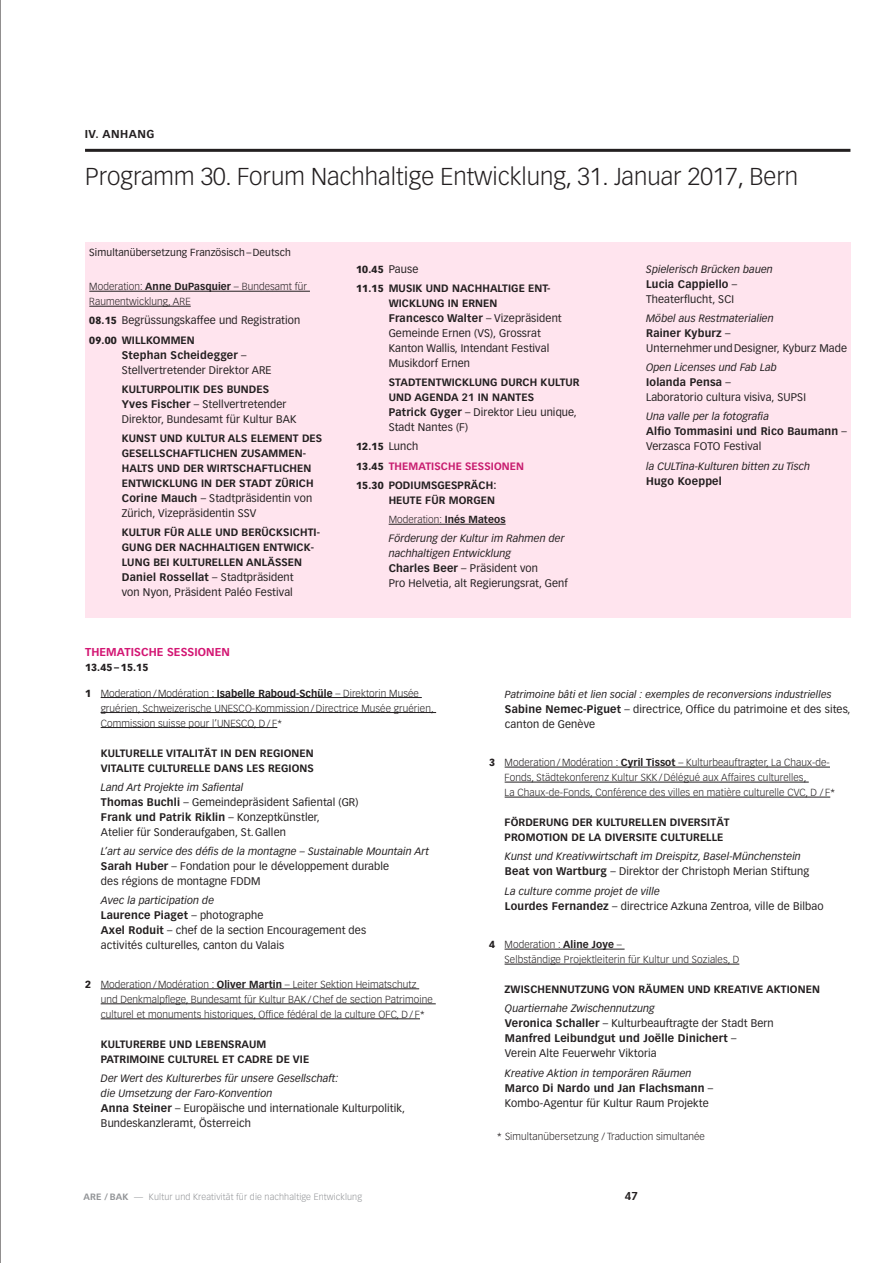
<style>
.page{position:relative;width:893px;height:1263px;background:#fff}
.page>*{position:absolute;margin:0;border:0;box-sizing:border-box;transform-origin:0 0}
.t1{font:300 24px "Vectora LH";color:#231f20}
.t2{font:700 11.25px "Vectora LH";letter-spacing:.01em;color:#d31673}
.t3{font:700 11.25px "Vectora LH";letter-spacing:.05em;color:#231f20}
.t4{font:10.8px/15px "Vectora LH";letter-spacing:.01em;color:#231f20}
.t5{font:700 10.8px/15px "Vectora LH";letter-spacing:.02em;color:#231f20}
.t6{font:700 10.5px/15px "Vectora LH";letter-spacing:.01em;color:#231f20}
.t7{font:italic 10.5px/15px "Vectora LH";letter-spacing:.01em;color:#231f20}
.t8{font:700 10.5px/19.2px "Vectora LH";letter-spacing:.01em;color:#c71c6f}
.t9{font:300 10.2px/15px "Vectora LH";letter-spacing:.01em;color:#231f20}
.t10{font:italic 10.2px "Vectora LH";letter-spacing:.01em;color:#231f20}
.t11{font:10.2px "Vectora LH";letter-spacing:.01em;color:#231f20}
.t12{font:900 10.2px "Vectora LH";letter-spacing:.02em;color:#231f20}
.t13{font:300 9px "Vectora LH";letter-spacing:.015em;color:#939598}
.s1{font-weight:700}
.s2{font-weight:900;font-size:10.2px}
.s3{font-weight:400;font-size:10.8px}
.s4{font-weight:900;font-size:10.2px;color:#231f20}
.s5{color:#231f20}
.s6{font-weight:400}
.s7{font-weight:900}
</style>
<div class="page">
<div style="left:85px;top:242px;width:765px;height:375px;background:#ffe4ee"></div>
<hr style="left:85px;top:149px;width:765px;height:3px;background:#231f20">
<hr style="left:89px;top:291px;width:221px;height:1px;background:#231f20">
<hr style="left:89px;top:306px;width:102px;height:1px;background:#231f20">
<hr style="left:389px;top:524px;width:117px;height:1px;background:#231f20">
<hr style="left:101px;top:697px;width:321px;height:1px;background:#231f20">
<hr style="left:101px;top:712px;width:335px;height:1px;background:#231f20">
<hr style="left:101px;top:727px;width:176px;height:1px;background:#231f20">
<hr style="left:101px;top:988px;width:318px;height:1px;background:#231f20">
<hr style="left:101px;top:1003px;width:335px;height:1px;background:#231f20">
<hr style="left:101px;top:1018px;width:319px;height:1px;background:#231f20">
<hr style="left:505px;top:767px;width:325px;height:1px;background:#231f20">
<hr style="left:505px;top:782px;width:304px;height:1px;background:#231f20">
<hr style="left:505px;top:797px;width:325px;height:1px;background:#231f20">
<hr style="left:505px;top:949px;width:120px;height:1px;background:#231f20">
<hr style="left:505px;top:964px;width:234px;height:1px;background:#231f20">
<hr style="left:0;top:0;width:1px;height:1263px;background:#231f20">
<p class="t3" style="left:85px;top:127px;width:71px">IV. ANHANG</p>
<h1 class="t1" style="left:85px;top:163px;width:715px">Programm 30. Forum Nachhaltige Entwicklung, 31. Januar 2017, Bern</h1>
<p class="t11" style="left:89px;top:246px;width:203px">Simultanübersetzung Französisch – Deutsch</p>
<p class="t9" style="left:89px;top:279px;width:219px">Moderation: <span class="s1">Anne DuPasquier</span> – Bundesamt für<br>Raumentwicklung, ARE</p>
<p class="t4" style="left:89px;top:313px;width:213px"><span class="s2">08.15</span> Begrüssungskaffee und Registration</p>
<p class="t6" style="left:89px;top:332px;width:107px"><span class="s2">09.00</span> WILLKOMMEN</p>
<p class="t4" style="left:122px;top:347px;width:151px"><span class="s1">Stephan Scheidegger</span> –<br>Stellvertretender Direktor ARE</p>
<p class="t6" style="left:122px;top:382px;width:149px">KULTURPOLITIK DES BUNDES</p>
<p class="t4" style="left:122px;top:397px;width:176px"><span class="s1">Yves Fischer</span> – Stellvertretender<br>Direktor, Bundesamt für Kultur BAK</p>
<p class="t6" style="left:122px;top:431px;width:202px">KUNST UND KULTUR ALS ELEMENT DES<br>GESELLSCHAFTLICHEN ZUSAMMEN-<br>HALTS UND DER WIRTSCHAFTLICHEN<br>ENTWICKLUNG IN DER STADT ZÜRICH</p>
<p class="t4" style="left:122px;top:491px;width:192px"><span class="s1">Corine Mauch</span> – Stadtpräsidentin von<br>Zürich, Vizepräsidentin SSV</p>
<p class="t6" style="left:122px;top:525px;width:200px">KULTUR FÜR ALLE UND BERÜCKSICHTI-<br>GUNG DER NACHHALTIGEN ENTWICK-<br>LUNG BEI KULTURELLEN ANLÄSSEN</p>
<p class="t4" style="left:122px;top:570px;width:173px"><span class="s1">Daniel Rossellat</span> – Stadtpräsident von Nyon, Präsident Paléo Festival</p>
<p class="t2" style="left:85px;top:645px;width:146px">THEMATISCHE SESSIONEN</p>
<p class="t12" style="left:85px;top:661px;width:65px">13.45 – 15.15</p>
<p class="t12" style="left:356px;top:263px;width:64px">10.45 <span class="s3">Pause</span></p>
<p class="t6" style="left:389px;top:281px;width:163px;text-indent:-33px"><span class="s2">11.15</span> MUSIK UND NACHHALTIGE ENT-<br>WICKLUNG IN ERNEN</p>
<p class="t4" style="left:389px;top:311px;width:175px"><span class="s1">Francesco Walter</span> – Vizepräsident<br>Gemeinde Ernen (VS), Grossrat<br>Kanton Wallis, Intendant Festival<br>Musikdorf Ernen</p>
<p class="t6" style="left:389px;top:375px;width:193px">STADTENTWICKLUNG DURCH KULTUR<br>UND AGENDA 21 IN NANTES</p>
<p class="t4" style="left:389px;top:405px;width:190px"><span class="s1">Patrick Gyger</span> – Direktor Lieu unique,<br>Stadt Nantes (F)</p>
<p class="t12" style="left:356px;top:440px;width:64px">12.15 <span class="s3">Lunch</span></p>
<p class="t8" style="left:356px;top:456px;width:169px"><span class="s4">13.45</span> THEMATISCHE SESSIONEN<br><span class="s4">15.30</span> <span class="s5">PODIUMSGESPRÄCH:</span></p>
<p class="t6" style="left:389px;top:493px;width:108px">HEUTE FÜR MORGEN</p>
<p class="t9" style="left:389px;top:512px;width:118px">Moderation: <span class="s1">Inés Mateos</span></p>
<p class="t7" style="left:389px;top:531px;width:177px">Förderung der Kultur im Rahmen der nachhaltigen Entwicklung</p>
<p class="t4" style="left:389px;top:561px;width:181px"><span class="s1">Charles Beer</span> – Präsident von<br>Pro Helvetia, alt Regierungsrat, Genf</p>
<p class="t7" style="left:646px;top:261px;width:128px">Spielerisch Brücken bauen</p>
<p class="t4" style="left:646px;top:276px;width:93px"><span class="s1">Lucia Cappiello</span> –<br>Theaterflucht, SCI</p>
<p class="t7" style="left:646px;top:311px;width:129px">Möbel aus Restmaterialien</p>
<p class="t4" style="left:646px;top:326px;width:202px"><span class="s1">Rainer Kyburz</span> –<br>Unternehmer und Designer, Kyburz Made</p>
<p class="t7" style="left:646px;top:360px;width:132px">Open Licenses und Fab Lab</p>
<p class="t4" style="left:646px;top:375px;width:161px"><span class="s1">Iolanda Pensa</span> –<br>Laboratorio cultura visiva, SUPSI</p>
<p class="t7" style="left:646px;top:409px;width:124px">Una valle per la fotografia</p>
<p class="t5" style="left:646px;top:424px;width:202px">Alfio Tommasini und Rico Baumann <span class="s6">–<br>Verzasca FOTO Festival</span></p>
<p class="t7" style="left:646px;top:458px;width:165px">la CULTina-Kulturen bitten zu Tisch</p>
<p class="t5" style="left:646px;top:473px;width:77px">Hugo Koeppel</p>
<p class="t9" style="left:101px;top:685px;width:334px;text-indent:-16px"><span class="s7">1</span> Moderation / Modération : <span class="s1">Isabelle Raboud-Schüle</span> – Direktorin Musée gruérien, Schweizerische UNESCO-Kommission /Directrice Musée gruérien,<br>Commission suisse pour l’UNESCO, D/ F*</p>
<p class="t6" style="left:101px;top:745px;width:215px">KULTURELLE VITALITÄT IN DEN REGIONEN<br>VITALITE CULTURELLE DANS LES REGIONS</p>
<p class="t7" style="left:101px;top:780px;width:144px">Land Art Projekte im Safiental</p>
<p class="t4" style="left:101px;top:794px;width:259px"><span class="s1">Thomas Buchli</span> – Gemeindepräsident Safiental (GR)<br><span class="s1">Frank und Patrik Riklin</span> – Konzeptkünstler,<br>Atelier für Sonderaufgaben, St.Gallen</p>
<p class="t7" style="left:101px;top:844px;width:330px">L’art au service des défis de la montagne – Sustainable Mountain Art</p>
<p class="t4" style="left:101px;top:859px;width:290px"><span class="s1">Sarah Huber</span> – Fondation pour le développement durable des régions de montagne FDDM</p>
<p class="t7" style="left:101px;top:893px;width:115px">Avec la participation de</p>
<p class="t4" style="left:101px;top:908px;width:267px"><span class="s1">Laurence Piaget</span> – photographe<br><span class="s1">Axel Roduit</span> – chef de la section Encouragement des activités culturelles, canton du Valais</p>
<p class="t9" style="left:101px;top:977px;width:334px;text-indent:-16px"><span class="s7">2</span> Moderation / Modération : <span class="s1">Oliver Martin</span> – Leiter Sektion Heimatschutz und Denkmalpflege, Bundesamt für Kultur BAK /Chef de section Patrimoine culturel et monuments historiques, Office fédéral de la culture OFC, D/ F*</p>
<p class="t6" style="left:101px;top:1036px;width:210px">KULTURERBE UND LEBENSRAUM<br>PATRIMOINE CULTUREL ET CADRE DE VIE</p>
<p class="t7" style="left:101px;top:1071px;width:239px">Der Wert des Kulturerbes für unsere Gesellschaft: die Umsetzung der Faro-Konvention</p>
<p class="t4" style="left:101px;top:1101px;width:306px"><span class="s1">Anna Steiner</span> – Europäische und internationale Kulturpolitik,<br>Bundeskanzleramt, Österreich</p>
<p class="t10" style="left:505px;top:688px;width:328px">Patrimoine bâti et lien social : exemples de reconversions industrielles</p>
<p class="t4" style="left:505px;top:701px;width:347px"><span class="s1">Sabine Nemec-Piguet</span> – directrice, Office du patrimoine et des sites, canton de Genève</p>
<p class="t9" style="left:505px;top:755px;width:332px;text-indent:-16px"><span class="s7">3</span> Moderation / Modération : <span class="s1">Cyril Tissot</span> – Kulturbeauftragter, La Chaux-de-<br>Fonds, Städtekonferenz Kultur SKK/Délégué aux Affaires culturelles,<br>La Chaux-de-Fonds, Conférence des villes en matière culturelle CVC, D / F*</p>
<p class="t6" style="left:505px;top:815px;width:227px">FÖRDERUNG DER KULTURELLEN DIVERSITÄT<br>PROMOTION DE LA DIVERSITE CULTURELLE</p>
<p class="t7" style="left:505px;top:849px;width:297px">Kunst und Kreativwirtschaft im Dreispitz, Basel-Münchenstein</p>
<p class="t4" style="left:505px;top:864px;width:306px"><span class="s1">Beat von Wartburg</span> – Direktor der Christoph Merian Stiftung</p>
<p class="t7" style="left:505px;top:883px;width:156px">La culture comme projet de ville</p>
<p class="t4" style="left:505px;top:898px;width:320px"><span class="s1">Lourdes Fernandez</span> – directrice Azkuna Zentroa, ville de Bilbao</p>
<p class="t9" style="left:505px;top:937px;width:236px;text-indent:-16px"><span class="s7">4</span> Moderation : <span class="s1">Aline Joye</span> –<br>Selbständige Projektleiterin für Kultur und Soziales, D</p>
<p class="t6" style="left:505px;top:982px;width:317px">ZWISCHENNUTZUNG VON RÄUMEN UND KREATIVE AKTIONEN</p>
<p class="t7" style="left:505px;top:1001px;width:151px">Quartiernahe Zwischennutzung</p>
<p class="t4" style="left:505px;top:1016px;width:270px"><span class="s1">Veronica Schaller</span> – Kulturbeauftragte der Stadt Bern<br><span class="s1">Manfred Leibundgut und Joëlle Dinichert</span> –<br>Verein Alte Feuerwehr Viktoria</p>
<p class="t7" style="left:505px;top:1065px;width:188px">Kreative Aktion in temporären Räumen</p>
<p class="t4" style="left:505px;top:1080px;width:210px"><span class="s1">Marco Di Nardo und Jan Flachsmann</span> –<br>Kombo-Agentur für Kultur Raum Projekte</p>
<p class="t9" style="left:497px;top:1129px;width:209px">* Simultanübersetzung / Traduction simultanée</p>
<p class="t13" style="left:84px;top:1192px;width:280px"><span class="s1">ARE / BAK</span> — Kultur und Kreativität für die nachhaltige Entwicklung</p>
<p class="t3" style="left:625px;top:1190px;width:15px">47</p>
</div>
